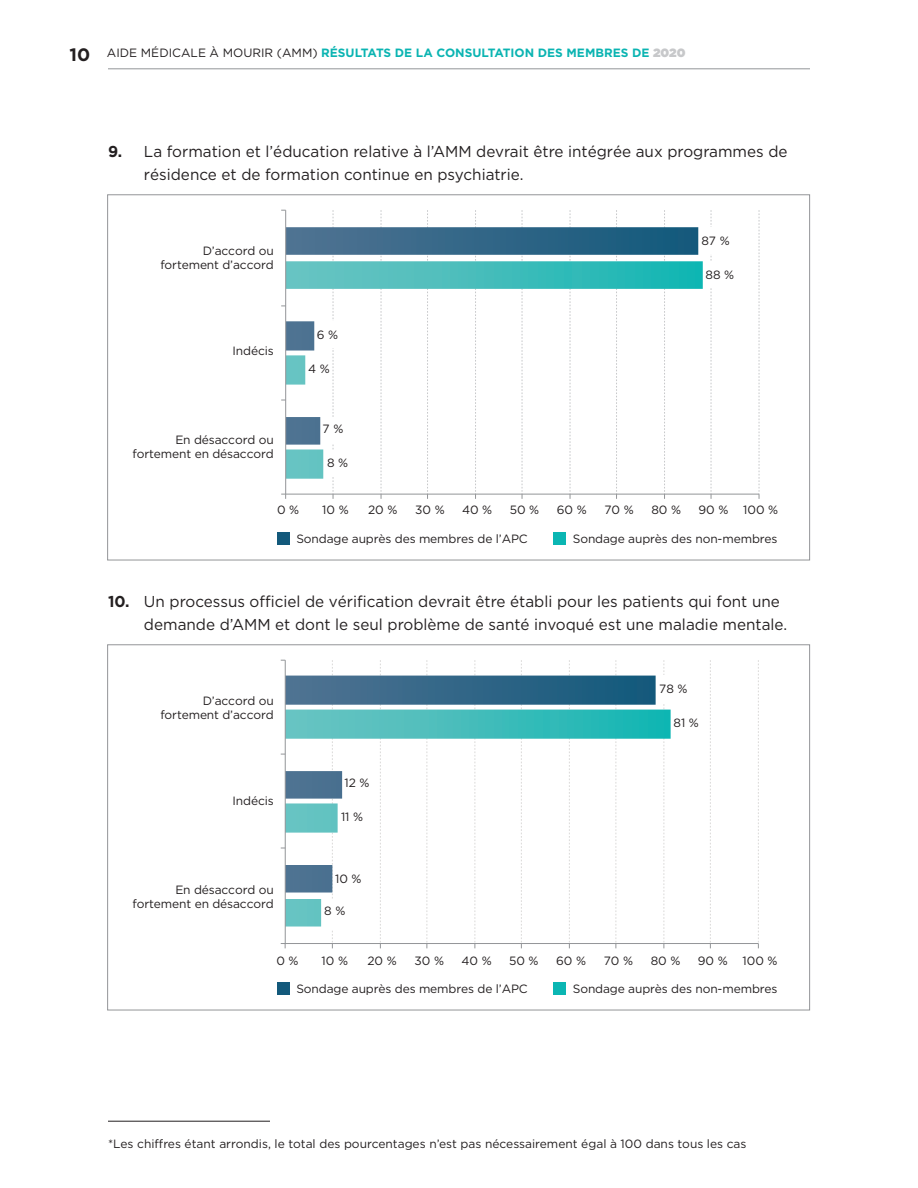
<style>
.page{position:relative;width:918px;height:1188px;background:#fff}
.page>*{position:absolute;margin:0;border:0;box-sizing:border-box;transform-origin:0 0}
.t1{font:15.75px/22.5px "Gotham HTF";color:#231f20}
.t2{font:12px/14.4px "Gotham HTF";letter-spacing:-.01em;color:#231f20;text-align:right}
.t3{font:700 12px "Gotham HTF";color:#0bb4b2}
.s1{font-size:18px;color:#231f20}
.s2{font-weight:400;color:#231f20}
.s3{font-weight:900;color:#c7c8ca}
.s4{font-weight:700}
</style>
<div class="page">
<hr style="left:108px;top:68px;width:702px;height:1px;background:#939598">
<svg style="left:286px;top:261px;width:417px;height:218px"></svg>
<svg style="left:286px;top:227px;width:412px;height:218px"></svg>
<hr style="left:286px;top:494px;width:473px;height:1px;background:#939598">
<svg style="left:333px;top:210px;width:1px;height:289px"></svg>
<svg style="left:381px;top:210px;width:1px;height:289px"></svg>
<svg style="left:427px;top:210px;width:1px;height:289px"></svg>
<svg style="left:475px;top:210px;width:1px;height:289px"></svg>
<svg style="left:522px;top:210px;width:1px;height:289px"></svg>
<svg style="left:570px;top:210px;width:1px;height:289px"></svg>
<svg style="left:616px;top:210px;width:1px;height:289px"></svg>
<svg style="left:664px;top:210px;width:1px;height:289px"></svg>
<svg style="left:711px;top:210px;width:1px;height:289px"></svg>
<svg style="left:759px;top:210px;width:1px;height:289px"></svg>
<hr style="left:285px;top:210px;width:1px;height:284px;background:#939598">
<div style="left:700px;top:227px;width:40px;height:27px;background:#fff"></div>
<div style="left:704px;top:261px;width:39px;height:27px;background:#fff"></div>
<div style="left:315px;top:321px;width:40px;height:27px;background:#fff"></div>
<div style="left:322px;top:417px;width:39px;height:27px;background:#fff"></div>
<div style="left:325px;top:450px;width:39px;height:27px;background:#fff"></div>
<div style="left:277px;top:532px;width:12px;height:13px;background:#13597b"></div>
<div style="left:553px;top:532px;width:13px;height:13px;background:#0bb6b3"></div>
<svg style="left:286px;top:710px;width:385px;height:217px"></svg>
<svg style="left:286px;top:676px;width:370px;height:217px"></svg>
<hr style="left:284px;top:943px;width:474px;height:1px;background:#939598">
<svg style="left:332px;top:660px;width:1px;height:288px"></svg>
<svg style="left:380px;top:660px;width:1px;height:288px"></svg>
<svg style="left:427px;top:660px;width:1px;height:288px"></svg>
<svg style="left:475px;top:660px;width:1px;height:288px"></svg>
<svg style="left:521px;top:660px;width:1px;height:288px"></svg>
<svg style="left:569px;top:660px;width:1px;height:288px"></svg>
<svg style="left:616px;top:660px;width:1px;height:288px"></svg>
<svg style="left:664px;top:660px;width:1px;height:288px"></svg>
<svg style="left:710px;top:660px;width:1px;height:288px"></svg>
<svg style="left:758px;top:660px;width:1px;height:288px"></svg>
<hr style="left:285px;top:660px;width:1px;height:284px;background:#939598">
<div style="left:659px;top:675px;width:32px;height:29px;background:#fff"></div>
<div style="left:324px;top:900px;width:32px;height:29px;background:#fff"></div>
<div style="left:277px;top:982px;width:12px;height:13px;background:#13597b"></div>
<div style="left:553px;top:982px;width:13px;height:13px;background:#0bb6b3"></div>
<hr style="left:108px;top:1121px;width:162px;height:1px;background:#231f20">
<p class="t3" style="left:70px;top:46px;width:617px"><span class="s1">10</span> <span class="s2">AIDE MÉDICALE À MOURIR (AMM)</span> RÉSULTATS DE LA CONSULTATION DES MEMBRES DE <span class="s3">2020</span></p>
<h1 class="t1" style="left:144px;top:140px;width:645px;text-indent:-36px"><span class="s4">9.</span> La formation et l’éducation relative à l’AMM devrait être intégrée aux programmes de résidence et de formation continue en psychiatrie.</h1>
<p class="t2" style="left:160px;top:243px;width:115px">D’accord ou fortement d’accord</p>
<p class="t2" style="left:233px;top:344px;width:43px">Indécis</p>
<p class="t2" style="left:133px;top:432px;width:143px">En désaccord ou fortement en désaccord</p>
<p class="t2" style="left:317px;top:328px;width:23px">6 %</p>
<p class="t2" style="left:308px;top:362px;width:23px">4 %</p>
<p class="t2" style="left:323px;top:422px;width:22px">7 %</p>
<p class="t2" style="left:327px;top:456px;width:23px">8 %</p>
<p class="t2" style="left:701px;top:233px;width:30px">87 %</p>
<p class="t2" style="left:706px;top:268px;width:30px">88 %</p>
<p class="t2" style="left:277px;top:503px;width:24px">0 %</p>
<p class="t2" style="left:322px;top:503px;width:28px">10 %</p>
<p class="t2" style="left:368px;top:503px;width:31px">20 %</p>
<p class="t2" style="left:415px;top:503px;width:31px">30 %</p>
<p class="t2" style="left:462px;top:503px;width:32px">40 %</p>
<p class="t2" style="left:510px;top:503px;width:31px">50 %</p>
<p class="t2" style="left:557px;top:503px;width:31px">60 %</p>
<p class="t2" style="left:604px;top:503px;width:31px">70 %</p>
<p class="t2" style="left:651px;top:503px;width:31px">80 %</p>
<p class="t2" style="left:699px;top:503px;width:81px">90 % 100 %</p>
<p class="t2" style="left:296px;top:531px;width:233px">Sondage auprès des membres de l’APC</p>
<p class="t2" style="left:573px;top:531px;width:206px">Sondage auprès des non-membres</p>
<h1 class="t1" style="left:144px;top:590px;width:645px;text-indent:-36px"><span class="s4">10.</span> Un processus officiel de vérification devrait être établi pour les patients qui font une demande d’AMM et dont le seul problème de santé invoqué est une maladie mentale.</h1>
<p class="t2" style="left:160px;top:693px;width:115px">D’accord ou fortement d’accord</p>
<p class="t2" style="left:233px;top:794px;width:43px">Indécis</p>
<p class="t2" style="left:133px;top:882px;width:143px">En désaccord ou fortement en désaccord</p>
<p class="t2" style="left:345px;top:776px;width:27px">12 %</p>
<p class="t2" style="left:341px;top:810px;width:24px">11 %</p>
<p class="t2" style="left:335px;top:871px;width:28px">10 %</p>
<p class="t2" style="left:324px;top:904px;width:23px">8 %</p>
<p class="t2" style="left:659px;top:682px;width:30px">78 %</p>
<p class="t2" style="left:674px;top:716px;width:27px">81 %</p>
<p class="t2" style="left:276px;top:954px;width:24px">0 %</p>
<p class="t2" style="left:322px;top:954px;width:28px">10 %</p>
<p class="t2" style="left:367px;top:954px;width:31px">20 %</p>
<p class="t2" style="left:415px;top:954px;width:31px">30 %</p>
<p class="t2" style="left:461px;top:954px;width:32px">40 %</p>
<p class="t2" style="left:509px;top:954px;width:31px">50 %</p>
<p class="t2" style="left:556px;top:954px;width:31px">60 %</p>
<p class="t2" style="left:604px;top:954px;width:31px">70 %</p>
<p class="t2" style="left:651px;top:954px;width:31px">80 %</p>
<p class="t2" style="left:698px;top:954px;width:81px">90 % 100 %</p>
<p class="t2" style="left:296px;top:981px;width:233px">Sondage auprès des membres de l’APC</p>
<p class="t2" style="left:573px;top:981px;width:206px">Sondage auprès des non-membres</p>
<p class="t2" style="left:108px;top:1137px;width:640px">*Les chiffres étant arrondis, le total des pourcentages n’est pas nécessairement égal à 100 dans tous les cas</p>
</div>
